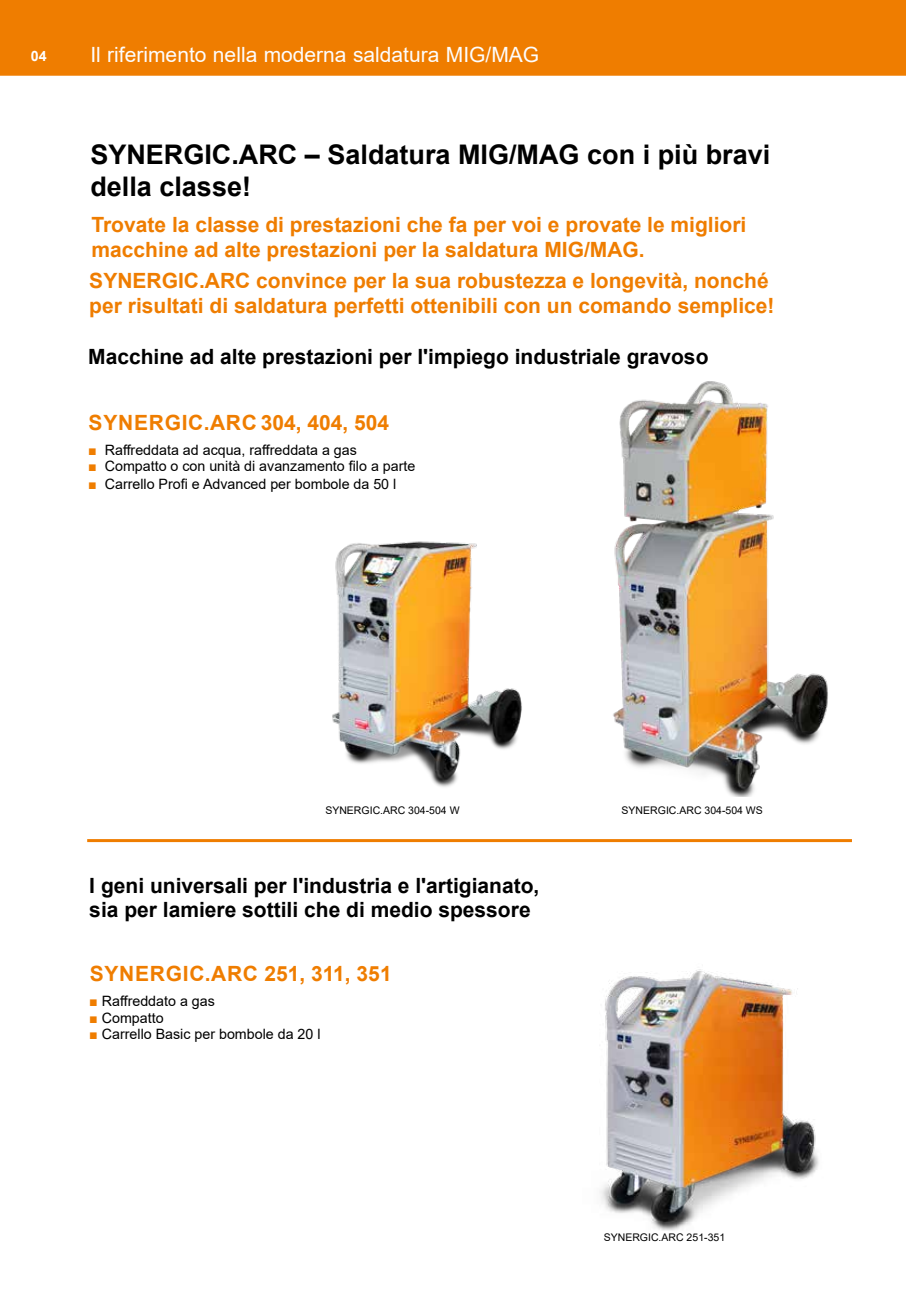
<style>
.page{position:relative;width:906px;height:1289px;background:#fff}
.page>*{position:absolute;margin:0;border:0;box-sizing:border-box;transform-origin:0 0}
.t1{font:700 27px/32.4px "Arial";color:#000}
.t2{font:700 21px/25.2px "Arial";color:#ef7d00}
.t3{font:700 21px/24px "Arial";color:#000}
.t4{font:700 21px "Arial";letter-spacing:.035em;color:#ef7d00}
.t5{font:21px "Arial";color:#fdfdfd}
.t6{font:14.25px "Arial";color:#000}
.t7{font:700 14.25px "Arial";color:#fff}
.t8{font:10.5px "Arial";color:#000}
.s1{color:#ef7d00}
</style>
<div class="page">
<div style="left:0;top:0;width:906px;height:76px;background:#ef7d00"></div>
<hr style="left:87px;top:839px;width:765px;height:3px;background:#ef7d00">
<img style="left:332px;top:541px;width:190px;height:246px">
<img style="left:600px;top:969px;width:219px;height:262px">
<img style="left:613px;top:381px;width:215px;height:415px">
<p class="t7" style="left:31px;top:45px;width:17px">04</p>
<p class="t5" style="left:90px;top:40px;width:450px">Il riferimento nella moderna saldatura MIG/MAG</p>
<p class="t1" style="left:90px;top:138px;width:681px">SYNERGIC.ARC – Saldatura MIG/MAG con i più bravi della classe!</p>
<p class="t2" style="left:91px;top:212px;width:656px">Trovate la classe di prestazioni che fa per voi e provate le migliori macchine ad alte prestazioni per la saldatura MIG/MAG.</p>
<p class="t2" style="left:89px;top:268px;width:686px">SYNERGIC.ARC convince per la sua robustezza e longevità, nonché per risultati di saldatura perfetti ottenibili con un comando semplice!</p>
<p class="t3" style="left:88px;top:345px;width:622px">Macchine ad alte prestazioni per l'impiego industriale gravoso</p>
<p class="t4" style="left:89px;top:408px;width:302px">SYNERGIC.ARC 304, 404, 504</p>
<p class="t6" style="left:88px;top:440px;width:270px"><span class="s1">■</span> Raffreddata ad acqua, raffreddata a gas</p>
<p class="t6" style="left:88px;top:456px;width:329px"><span class="s1">■</span> Compatto o con unità di avanzamento filo a parte</p>
<p class="t6" style="left:88px;top:474px;width:310px"><span class="s1">■</span> Carrello Profi e Advanced per bombole da 50 l</p>
<p class="t8" style="left:325px;top:802px;width:136px">SYNERGIC.ARC 304-504 W</p>
<p class="t8" style="left:621px;top:802px;width:143px">SYNERGIC.ARC 304-504 WS</p>
<p class="t3" style="left:89px;top:873px;width:451px">I geni universali per l'industria e l'artigianato, sia per lamiere sottili che di medio spessore</p>
<p class="t4" style="left:90px;top:959px;width:303px">SYNERGIC.ARC 251, 311, 351</p>
<p class="t6" style="left:89px;top:991px;width:127px"><span class="s1">■</span> Raffreddato a gas</p>
<p class="t6" style="left:89px;top:1008px;width:76px"><span class="s1">■</span> Compatto</p>
<p class="t6" style="left:89px;top:1024px;width:233px"><span class="s1">■</span> Carrello Basic per bombole da 20 l</p>
<p class="t8" style="left:604px;top:1230px;width:123px">SYNERGIC.ARC 251-351</p>
</div>
